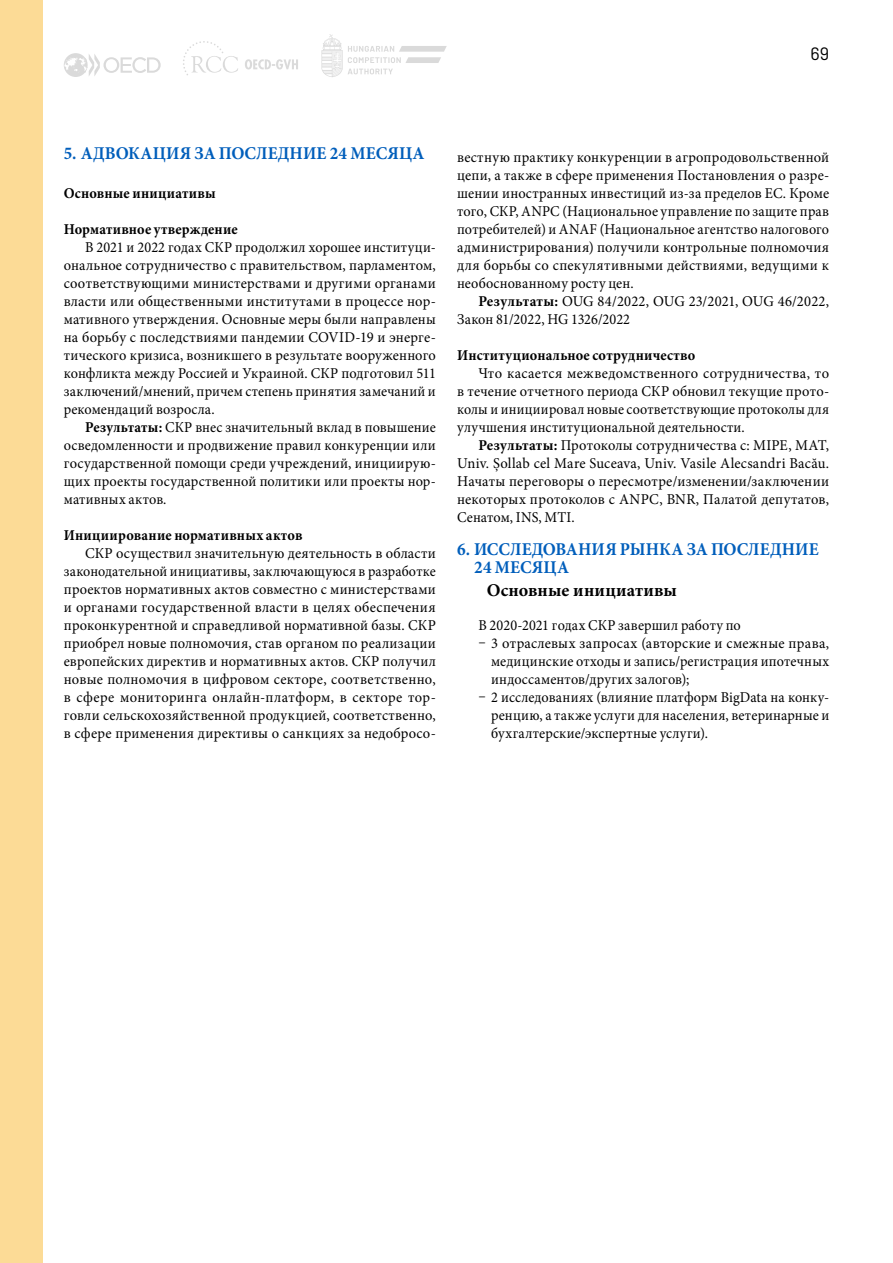
<style>
.page{position:relative;width:893px;height:1263px;background:#fff}
.page>*{position:absolute;margin:0;border:0;box-sizing:border-box;transform-origin:0 0}
.t1{font:700 18px/18px "Minion Pro";letter-spacing:.005em;color:#005ebb;scale:.95 1}
.t2{font:700 18px "Minion Pro";letter-spacing:.005em;color:#000}
.t3{font:18px "Barlow";color:#000}
.t4{font:15px/18px "Minion Pro";letter-spacing:.015em;color:#000;text-align:justify}
.t5{font:15px/18px "Minion Pro";letter-spacing:.015em;color:#000;text-align:justify;scale:.95 1}
.t6{font:15px/18px "Minion Pro";letter-spacing:.015em;color:#000;text-align:justify;scale:.96 1}
.t7{font:700 15px "Minion Pro";letter-spacing:.02em;color:#000;scale:.95 1}
.s1{font-weight:700}
</style>
<div class="page">
<svg style="left:64px;top:53px;width:97px;height:24px"></svg>
<svg style="left:183px;top:41px;width:115px;height:34px"></svg>
<svg style="left:321px;top:34px;width:126px;height:43px"></svg>
<div style="left:0;top:0;width:43px;height:1263px;background:#fcdb96"></div>
<p class="t3" style="left:810px;top:41px;width:20px">69</p>
<p class="t1" style="left:64px;top:144px;width:381px">5. АДВОКАЦИЯ ЗА ПОСЛЕДНИЕ 24 МЕСЯЦА</p>
<p class="t7" style="left:64px;top:183px;width:161px">Основные инициативы</p>
<p class="t7" style="left:64px;top:219px;width:185px">Нормативное утверждение</p>
<p class="t5" style="left:64px;top:238px;width:393px;text-indent:21px">В 2021 и 2022 годах СКР продолжил хорошее институци&shy;ональное сотрудничество с правительством, парламентом, соответствующими министерствами и другими органами власти или общественными институтами в процессе нор&shy;мативного утверждения. Основные меры были направлены на борьбу с последствиями пандемии COVID-19 и энерге&shy;тического кризиса, возникшего в результате вооруженного конфликта между Россией и Украиной. СКР подготовил 511 заключений/мнений, причем степень принятия замечаний и рекомендаций возросла.</p>
<p class="t5" style="left:64px;top:418px;width:393px;text-indent:21px"><span class="s1">Результаты:</span> СКР внес значительный вклад в повышение осведомленности и продвижение правил конкуренции или государственной помощи среди учреждений, инициирую&shy;щих проекты государственной политики или проекты нор&shy;мативных актов.</p>
<p class="t7" style="left:64px;top:525px;width:253px">Инициирование нормативных актов</p>
<p class="t4" style="left:64px;top:544px;width:374px;text-indent:21px">СКР осуществил значительную деятельность в области законодательной инициативы, заключающуюся в разработке проектов нормативных актов совместно с министерствами и органами государственной власти в целях обеспечения проконкурентной и справедливой нормативной базы. СКР приобрел новые полномочия, став органом по реализации европейских директив и нормативных актов. СКР получил новые полномочия в цифровом секторе, соответственно, в сфере мониторинга онлайн-платформ, в секторе тор&shy;говли сельскохозяйственной продукцией, соответственно, в сфере применения директивы о санкциях за недобросо-</p>
<p class="t6" style="left:457px;top:148px;width:389px">вестную практику конкуренции в агропродовольственной цепи, а также в сфере применения Постановления о разре&shy;шении иностранных инвестиций из-за пределов ЕС. Кроме того, СКР, ANPC (Национальное управление по защите прав потребителей) и ANAF (Национальное агентство налогового администрирования) получили контрольные полномочия для борьбы со спекулятивными действиями, ведущими к необоснованному росту цен.</p>
<p class="t4" style="left:457px;top:292px;width:374px;text-indent:21px"><span class="s1">Результаты:</span> OUG 84/2022, OUG 23/2021, OUG 46/2022,<br>Закон 81/2022, HG 1326/2022</p>
<p class="t7" style="left:457px;top:345px;width:252px">Институциональное сотрудничество</p>
<p class="t4" style="left:457px;top:364px;width:374px;text-indent:21px">Что касается межведомственного сотрудничества, то в течение отчетного периода СКР обновил текущие прото&shy;колы и инициировал новые соответствующие протоколы для улучшения институциональной деятельности.</p>
<p class="t4" style="left:457px;top:436px;width:374px;text-indent:21px"><span class="s1">Результаты:</span> Протоколы сотрудничества с: MIPE, MAT, Univ. Șollab cel Mare Suceava, Univ. Vasile Alecsandri Bacău.<br>Начаты переговоры о пересмотре/изменении/заключении некоторых протоколов с ANPC, BNR, Палатой депутатов, Сенатом, INS, MTI.</p>
<p class="t1" style="left:474px;top:540px;width:364px;text-indent:-17px">6. ИССЛЕДОВАНИЯ РЫНКА ЗА ПОСЛЕДНИЕ<br>24 МЕСЯЦА</p>
<p class="t2" style="left:487px;top:577px;width:192px">Основные инициативы</p>
<p class="t5" style="left:491px;top:616px;width:357px;text-align:left;text-indent:-13px">В 2020-2021 годах СКР завершил работу по<br>3 отраслевых запросах (авторские и смежные права, медицинские отходы и запись/регистрация ипотечных индоссаментов/других залогов);<br>2 исследованиях (влияние платформ BigData на конку&shy;ренцию, а также услуги для населения, ветеринарные и бухгалтерские/экспертные услуги).</p>
</div>
